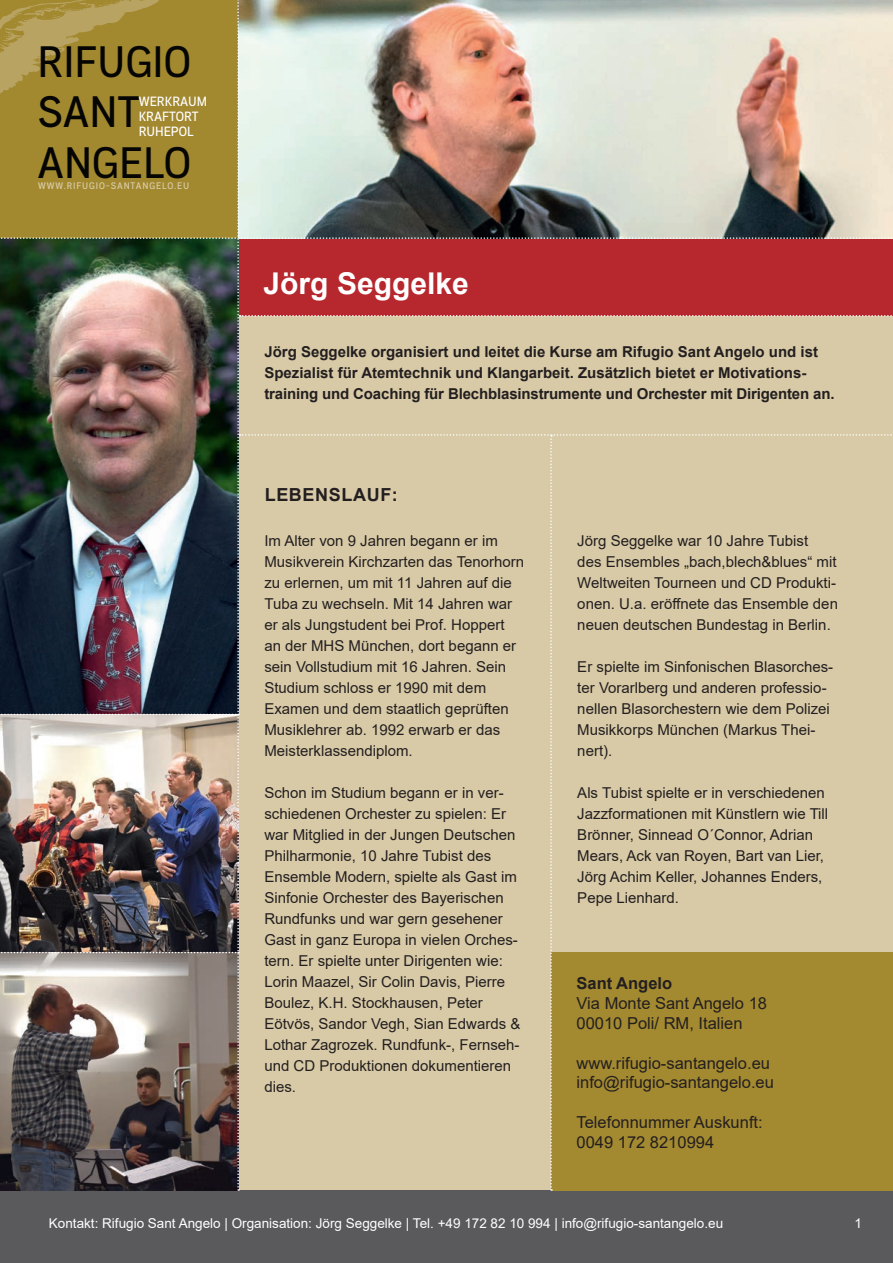
<style>
.page{position:relative;width:893px;height:1263px;background:#fff}
.page>*{position:absolute;margin:0;border:0;box-sizing:border-box;transform-origin:0 0}
.t1{font:41.85px/50.2px "Aago";color:#050504}
.t2{font:700 30px "Arial";color:#fff}
.t3{font:700 18px "Arial";letter-spacing:.035em;color:#231f20}
.t4{font:16.5px/19.8px "Arial";color:#231f20}
.t5{font:700 16.5px "Arial";color:#231f20}
.t6{font:15px/21px "Arial";color:#231f20}
.t7{font:700 15px/21px "Arial";color:#231f20}
.t8{font:13.5px "Arial";color:#fff}
.t9{font:12.75px/15.1px "Aago";color:#fff}
.t10{font:9px "Aago";letter-spacing:.1em;color:#ddd0af}
</style>
<div class="page">
<div style="left:0;top:1191px;width:893px;height:72px;background:#5a5a5d"></div>
<img style="left:0;top:0;width:893px;height:1191px">
<h1 class="t1" style="left:38px;top:38px;width:155px">RIFUGIO<br>SANT<br>ANGELO</h1>
<p class="t9" style="left:139px;top:94px;width:70px">WERKRAUM<br>KRAFTORT<br>RUHEPOL</p>
<p class="t10" style="left:38px;top:180px;width:153px">WWW.RIFUGIO-SANTANGELO.EU</p>
<h2 class="t2" style="left:264px;top:262px;width:207px">Jörg Seggelke</h2>
<p class="t7" style="left:264px;top:341px;width:572px">Jörg Seggelke organisiert und leitet die Kurse am Rifugio Sant Angelo und ist<br>Spezialist für Atemtechnik und Klangarbeit. Zusätzlich bietet er Motivations&shy;training und Coaching für Blechblasinstrumente und Orchester mit Dirigenten an.</p>
<p class="t3" style="left:265px;top:482px;width:134px">LEBENSLAUF:</p>
<p class="t6" style="left:264px;top:530px;width:261px">Im Alter von 9 Jahren begann er im Musikverein Kirchzarten das Tenorhorn zu erlernen, um mit 11 Jahren auf die Tuba zu wechseln. Mit 14 Jahren war er als Jungstudent bei Prof. Hoppert an der MHS München, dort begann er sein Vollstudium mit 16 Jahren. Sein Studium schloss er 1990 mit dem Examen und dem staatlich geprüften Musiklehrer ab. 1992 erwarb er das Meisterklassendiplom.</p>
<p class="t6" style="left:264px;top:782px;width:257px">Schon im Studium begann er in ver&shy;schiedenen Orchester zu spielen: Er war Mitglied in der Jungen Deutschen Philharmonie, 10 Jahre Tubist des Ensemble Modern, spielte als Gast im Sinfonie Orchester des Bayerischen Rundfunks und war gern gesehener Gast in ganz Europa in vielen Orches&shy;tern. Er spielte unter Dirigenten wie:<br>Lorin Maazel, Sir Colin Davis, Pierre Boulez, K.H. Stockhausen, Peter Eötvös, Sandor Vegh, Sian Edwards &amp; Lothar Zagrozek. Rundfunk-, Fernseh&shy;und CD Produktionen dokumentieren dies.</p>
<p class="t6" style="left:577px;top:530px;width:262px">Jörg Seggelke war 10 Jahre Tubist<br>des Ensembles „bach,blech&amp;blues“ mit Weltweiten Tourneen und CD Produkti&shy;onen. U.a. eröffnete das Ensemble den neuen deutschen Bundestag in Berlin.</p>
<p class="t6" style="left:577px;top:656px;width:257px">Er spielte im Sinfonischen Blasorches&shy;ter Vorarlberg und anderen professio&shy;nellen Blasorchestern wie dem Polizei<br>Musikkorps München (Markus Thei&shy;nert).</p>
<p class="t6" style="left:577px;top:782px;width:252px">Als Tubist spielte er in verschiedenen Jazzformationen mit Künstlern wie Till Brönner, Sinnead O´Connor, Adrian Mears, Ack van Royen, Bart van Lier, Jörg Achim Keller, Johannes Enders, Pepe Lienhard.</p>
<p class="t5" style="left:577px;top:972px;width:97px">Sant Angelo</p>
<p class="t4" style="left:577px;top:993px;width:192px">Via Monte Sant Angelo 18<br>00010 Poli/ RM, Italien</p>
<p class="t4" style="left:577px;top:1053px;width:199px">www.rifugio-santangelo.eu info@rifugio-santangelo.eu</p>
<p class="t4" style="left:577px;top:1112px;width:188px">Telefonnummer Auskunft:<br>0049 172 8210994</p>
<p class="t8" style="left:49px;top:1214px;width:676px">Kontakt: Rifugio Sant Angelo | Organisation: Jörg Seggelke | Tel. +49 172 82 10 994 | info@rifugio-santangelo.eu</p>
<p class="t8" style="left:854px;top:1214px;width:9px">1</p>
</div>
